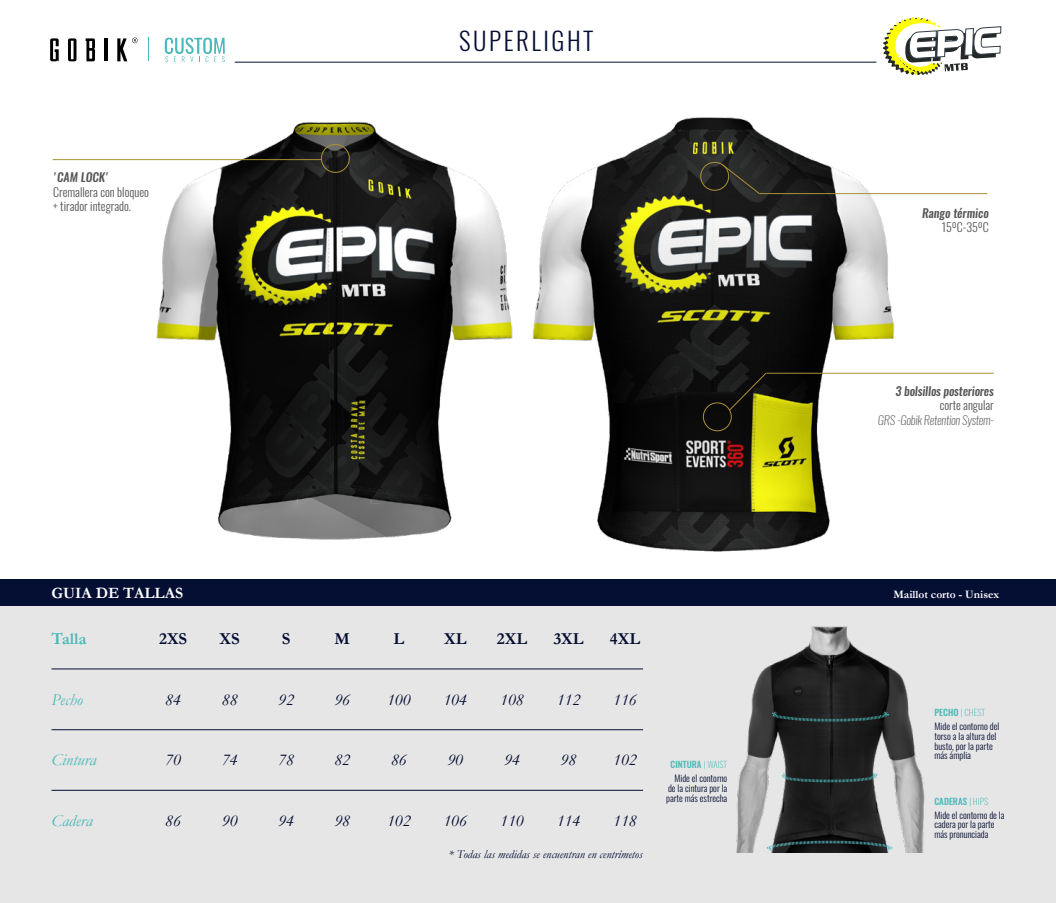
<style>
.page{position:relative;width:1056px;height:903px;background:#fff}
.page>*{position:absolute;margin:0;border:0;box-sizing:border-box;transform-origin:0 0}
.t1{font:300 25px "Oswald";letter-spacing:.1em;color:#050e33}
.t2{font:italic 16.8px "Garamond";color:#050e33}
.t3{font:700 16.8px "Garamond";color:#050e33}
.t4{font:italic 16.8px "Garamond";color:#4cb8b9}
.t5{font:700 16.8px "Garamond";color:#4cb8b9}
.t6{font:700 15.8px "Garamond";color:#fff}
.t7{font:300 12px/14.4px "Oswald";color:#545454}
.t8{font:italic 500 12px "Oswald";letter-spacing:-.01em;color:#545454}
.t9{font:italic 12px "Garamond";color:#050e33}
.t10{font:italic 200 12px "Oswald";letter-spacing:-.015em;color:#545454}
.t11{font:700 11.4px "Garamond";color:#fff}
.t12{font:300 9.2px/9.5px "Oswald";color:#050e33}
.t13{font:500 8.9px "Oswald";color:#4cb8b9}
.t14{font:200 8.9px "Oswald";color:#4cb8b9}
.s1{font-weight:200}
.s2{font-weight:500}
</style>
<div class="page">
<img style="left:149px;top:121px;width:364px;height:419px">
<img style="left:533px;top:117px;width:371px;height:435px">
<div style="left:0;top:579px;width:1056px;height:27px;background:#050e33"></div>
<div style="left:0;top:606px;width:1056px;height:297px;background:#e6e6e6"></div>
<hr style="left:53px;top:159px;width:268px;height:1px;background:#ad9035">
<hr style="left:766px;top:373px;width:228px;height:1px;background:#ad9035">
<svg style="left:728px;top:372px;width:39px;height:39px"></svg>
<div style="left:703px;top:402px;width:29px;height:29px;border:1px solid #ad9035;border-radius:50%"></div>
<div style="left:321px;top:144px;width:29px;height:29px;border:1px solid #ad9035;border-radius:50%"></div>
<hr style="left:759px;top:193px;width:228px;height:1px;background:#ad9035">
<div style="left:700px;top:162px;width:29px;height:29px;border:1px solid #ad9035;border-radius:50%"></div>
<svg style="left:721px;top:164px;width:40px;height:31px"></svg>
<hr style="left:235px;top:62px;width:641px;height:1px;background:#050e33">
<hr style="left:52px;top:669px;width:591px;height:1px;background:#050e33">
<hr style="left:52px;top:729px;width:591px;height:1px;background:#050e33">
<hr style="left:52px;top:790px;width:591px;height:1px;background:#050e33">
<img style="left:736px;top:626px;width:189px;height:226px">
<svg style="left:768px;top:710px;width:125px;height:13px"></svg>
<svg style="left:762px;top:839px;width:134px;height:13px"></svg>
<svg style="left:779px;top:771px;width:103px;height:12px"></svg>
<svg style="left:68px;top:38px;width:8px;height:23px"></svg>
<svg style="left:50px;top:38px;width:9px;height:23px"></svg>
<svg style="left:86px;top:38px;width:9px;height:23px"></svg>
<hr style="left:105px;top:38px;width:3px;height:23px;background:#000">
<svg style="left:117px;top:38px;width:21px;height:23px"></svg>
<svg style="left:165px;top:38px;width:60px;height:24px"></svg>
<svg style="left:882px;top:17px;width:119px;height:58px"></svg>
<h3 class="t8" style="left:53px;top:169px;width:57px">'CAM LOCK'</h3>
<h3 class="t7" style="left:53px;top:183px;width:97px">Cremallera con bloqueo + tirador integrado.</h3>
<h1 class="t1" style="left:459px;top:19px;width:136px">SUPERLIGHT</h1>
<h3 class="t8" style="left:922px;top:205px;width:68px">Rango térmico</h3>
<h3 class="t7" style="left:942px;top:219px;width:49px">15ºC-35ºC</h3>
<h3 class="t8" style="left:895px;top:383px;width:100px">3 bolsillos posteriores</h3>
<h3 class="t7" style="left:940px;top:397px;width:56px">corte angular</h3>
<h3 class="t10" style="left:878px;top:412px;width:117px">GRS -Gobik Retention System-</h3>
<h3 class="t6" style="left:51px;top:582px;width:133px">GUIA DE TALLAS</h3>
<p class="t11" style="left:893px;top:586px;width:107px">Maillot corto - Unisex</p>
<h2 class="t5" style="left:52px;top:627px;width:37px">Talla</h2>
<h2 class="t3" style="left:159px;top:627px;width:30px">2XS</h2>
<h2 class="t3" style="left:220px;top:627px;width:22px">XS</h2>
<h2 class="t3" style="left:282px;top:627px;width:10px">S</h2>
<h2 class="t3" style="left:335px;top:627px;width:17px">M</h2>
<h2 class="t3" style="left:394px;top:627px;width:12px">L</h2>
<h2 class="t3" style="left:444px;top:627px;width:24px">XL</h2>
<h2 class="t3" style="left:497px;top:627px;width:32px">2XL</h2>
<h2 class="t3" style="left:553px;top:627px;width:32px">3XL</h2>
<h2 class="t3" style="left:610px;top:627px;width:32px">4XL</h2>
<h2 class="t4" style="left:52px;top:688px;width:33px">Pecho</h2>
<h2 class="t2" style="left:165px;top:688px;width:17px">84</h2>
<h2 class="t2" style="left:222px;top:688px;width:17px">88</h2>
<h2 class="t2" style="left:278px;top:688px;width:17px">92</h2>
<h2 class="t2" style="left:334px;top:688px;width:17px">96</h2>
<h2 class="t2" style="left:387px;top:688px;width:25px">100</h2>
<h2 class="t2" style="left:443px;top:688px;width:25px">104</h2>
<h2 class="t2" style="left:500px;top:688px;width:25px">108</h2>
<h2 class="t2" style="left:557px;top:688px;width:25px">112</h2>
<h2 class="t2" style="left:613px;top:688px;width:25px">116</h2>
<h2 class="t4" style="left:52px;top:748px;width:46px">Cintura</h2>
<h2 class="t4" style="left:52px;top:809px;width:43px">Cadera</h2>
<h2 class="t2" style="left:165px;top:748px;width:17px">70</h2>
<h2 class="t2" style="left:165px;top:809px;width:17px">86</h2>
<h2 class="t2" style="left:222px;top:748px;width:17px">74</h2>
<h2 class="t2" style="left:222px;top:809px;width:17px">90</h2>
<h2 class="t2" style="left:278px;top:748px;width:17px">78</h2>
<h2 class="t2" style="left:278px;top:809px;width:17px">94</h2>
<h2 class="t2" style="left:334px;top:748px;width:17px">82</h2>
<h2 class="t2" style="left:334px;top:809px;width:17px">98</h2>
<h2 class="t2" style="left:391px;top:748px;width:17px">86</h2>
<h2 class="t2" style="left:387px;top:809px;width:25px">102</h2>
<h2 class="t2" style="left:447px;top:748px;width:17px">90</h2>
<h2 class="t2" style="left:443px;top:809px;width:25px">106</h2>
<h2 class="t2" style="left:504px;top:748px;width:17px">94</h2>
<h2 class="t2" style="left:500px;top:809px;width:25px">110</h2>
<h2 class="t2" style="left:561px;top:748px;width:17px">98</h2>
<h2 class="t2" style="left:557px;top:809px;width:25px">114</h2>
<h2 class="t2" style="left:613px;top:748px;width:25px">102</h2>
<h2 class="t2" style="left:613px;top:809px;width:25px">118</h2>
<p class="t13" style="left:671px;top:760px;width:58px">CINTURA <span class="s1">| WAIST</span></p>
<p class="t12" style="left:666px;top:773px;width:63px;text-align:justify;text-indent:8px">Mide el contorno de la cintura por la parte más estrecha</p>
<p class="t14" style="left:934px;top:704px;width:52px"><span class="s2">PECHO</span> | CHEST</p>
<p class="t12" style="left:934px;top:721px;width:66px">Mide el contorno del torso a la altura del busto, por la parte más ámplia</p>
<p class="t13" style="left:934px;top:796px;width:55px">CADERAS <span class="s1">| HIPS</span></p>
<p class="t12" style="left:934px;top:809px;width:72px">Mide el contorno de la cadera por la parte más pronunciada</p>
<h3 class="t9" style="left:449px;top:846px;width:195px">* Todas las medidas se encuentran en centrímetos</h3>
</div>
